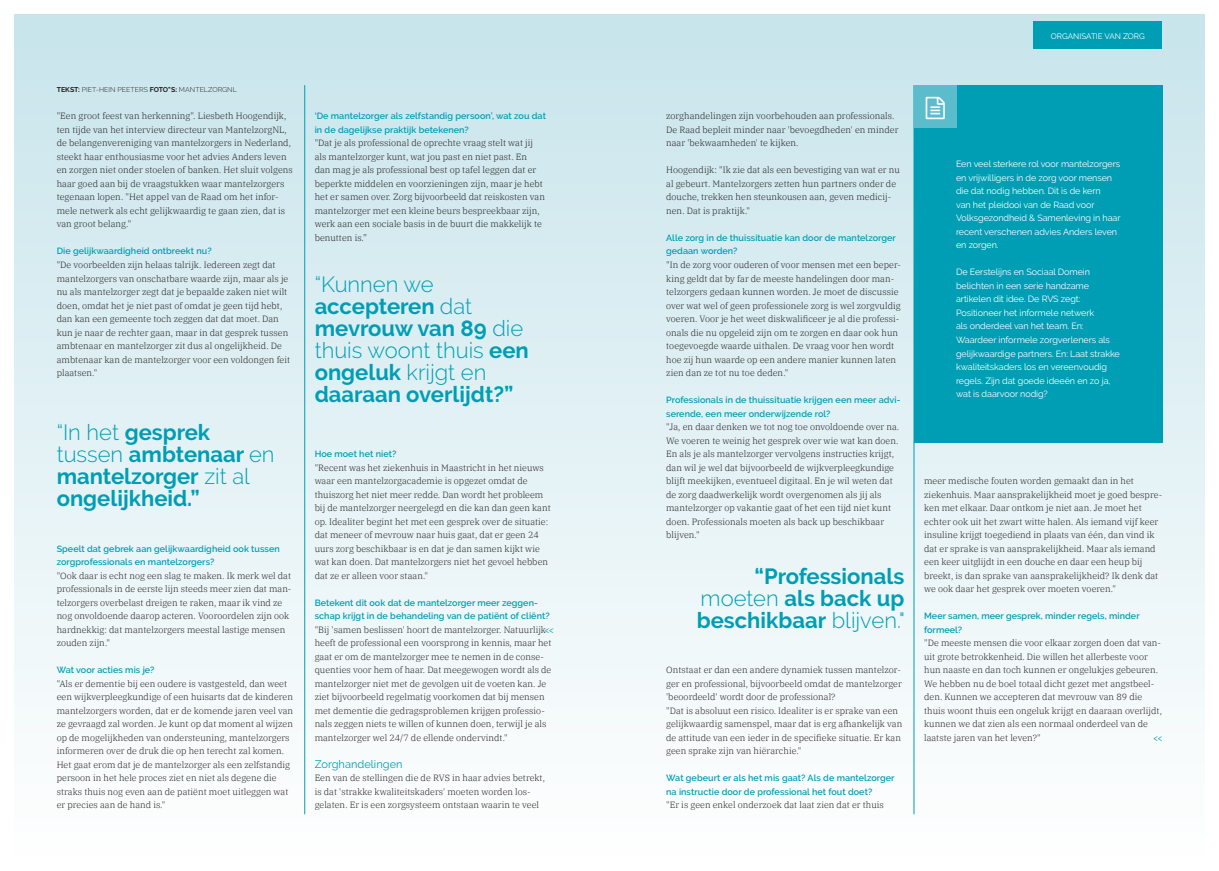
<style>
.page{position:relative;width:1219px;height:871px;background:#fff}
.page>*{position:absolute;margin:0;border:0;box-sizing:border-box;transform-origin:0 0}
.t1{font:700 22px/22px "Raleway";color:#009eb4}
.t2{font:11px "Raleway";letter-spacing:.005em;color:#009eb4}
.t3{font:300 9px/13.5px "IBM Plex Serif";letter-spacing:.005em;color:#231f20}
.t4{font:600 9px/13.5px "Raleway";letter-spacing:.005em;color:#009eb4}
.t5{font:9px/13.5px "Raleway";letter-spacing:-.005em;color:#fff}
.t6{font:9px "Raleway";color:#009eb4}
.t7{font:8px "Raleway";color:#fff}
.t8{font:300 7px "Raleway";letter-spacing:.005em;color:#231f20}
.s1{font-weight:700}
.s2{font-weight:300}
.s3{font-family:"Raleway";font-weight:400;color:#009eb4}
</style>
<div class="page">
<div style="left:14px;top:14px;width:1191px;height:842px;background:linear-gradient(to bottom,#c7e4eb,#fefefe)"></div>
<div style="left:1033px;top:21px;width:129px;height:28px;background:#009eb4"></div>
<hr style="left:304px;top:85px;width:1px;height:729px;background:#009eb4">
<hr style="left:914px;top:85px;width:1px;height:729px;background:#009eb4">
<div style="left:914px;top:85px;width:248px;height:357px;background:#009eb4"></div>
<div style="left:914px;top:85px;width:43px;height:43px;background:#5bbccc"></div>
<p class="t8" style="left:57px;top:86px;width:182px"><span class="s1">TEKST:</span> PIET-HEIN PEETERS <span class="s1">FOTO"S:</span> MANTELZORGNL</p>
<p class="t3" style="left:57px;top:109px;width:238px">"Een groot feest van herkenning". Liesbeth Hoogendijk, ten tijde van het interview directeur van MantelzorgNL, de belangenvereniging van mantelzorgers in Nederland, steekt haar enthousiasme voor het advies Anders leven en zorgen niet onder stoelen of banken. Het sluit volgens haar goed aan bij de vraagstukken waar mantelzorgers tegenaan lopen. "Het appel van de Raad om het infor&shy;mele netwerk als echt gelijkwaardig te gaan zien, dat is van groot belang."</p>
<p class="t4" style="left:57px;top:244px;width:157px">Die gelijkwaardigheid ontbreekt nu?</p>
<p class="t3" style="left:57px;top:257px;width:235px">"De voorbeelden zijn helaas talrijk. Iedereen zegt dat mantelzorgers van onschatbare waarde zijn, maar als je nu als mantelzorger zegt dat je bepaalde zaken niet wilt doen, omdat het je niet past of omdat je geen tijd hebt, dan kan een gemeente toch zeggen dat dat moet. Dan kun je naar de rechter gaan, maar in dat gesprek tussen ambtenaar en mantelzorger zit dus al ongelijkheid. De ambtenaar kan de mantelzorger voor een voldongen feit plaatsen."</p>
<h1 class="t1" style="left:57px;top:421px;width:219px"><span class="s2">“In het</span> gesprek <span class="s2">tussen</span> ambtenaar <span class="s2">en </span>mantelzorger <span class="s2">zit al </span>ongelijkheid.”</h1>
<p class="t4" style="left:57px;top:541px;width:225px">Speelt dat gebrek aan gelijkwaardigheid ook tussen zorgprofessionals en mantelzorgers?</p>
<p class="t3" style="left:57px;top:568px;width:236px">"Ook daar is echt nog een slag te maken. Ik merk wel dat professionals in de eerste lijn steeds meer zien dat man&shy;telzorgers overbelast dreigen te raken, maar ik vind ze nog onvoldoende daarop acteren. Vooroordelen zijn ook hardnekkig: dat mantelzorgers meestal lastige mensen zouden zijn."</p>
<p class="t4" style="left:57px;top:663px;width:99px">Wat voor acties mis je?</p>
<p class="t3" style="left:57px;top:676px;width:238px">"Als er dementie bij een oudere is vastgesteld, dan weet een wijkverpleegkundige of een huisarts dat de kinderen mantelzorgers worden, dat er de komende jaren veel van ze gevraagd zal worden. Je kunt op dat moment al wijzen op de mogelijkheden van ondersteuning, mantelzorgers informeren over de druk die op hen terecht zal komen.<br>Het gaat erom dat je de mantelzorger als een zelfstandig persoon in het hele proces ziet en niet als degene die straks thuis nog even aan de patiënt moet uitleggen wat er precies aan de hand is."</p>
<p class="t4" style="left:315px;top:109px;width:233px">‘De mantelzorger als zelfstandig persoon’, wat zou dat in de dagelijkse praktijk betekenen?</p>
<p class="t3" style="left:315px;top:136px;width:232px">"Dat je als professional de oprechte vraag stelt wat jij als mantelzorger kunt, wat jou past en niet past. En dan mag je als professional best op tafel leggen dat er beperkte middelen en voorzieningen zijn, maar je hebt het er samen over. Zorg bijvoorbeeld dat reiskosten van mantelzorger met een kleine beurs bespreekbaar zijn, werk aan een sociale basis in de buurt die makkelijk te benutten is.”</p>
<h1 class="t1" style="left:315px;top:273px;width:216px"><span class="s2">“Kunnen we </span>accepteren <span class="s2">dat </span>mevrouw van 89 <span class="s2">die thuis woont thuis</span> een ongeluk <span class="s2">krijgt en </span>daaraan overlijdt?”</h1>
<p class="t4" style="left:315px;top:447px;width:83px">Hoe moet het niet?</p>
<p class="t3" style="left:315px;top:460px;width:238px">"Recent was het ziekenhuis in Maastricht in het nieuws waar een mantelzorgacademie is opgezet omdat de thuiszorg het niet meer redde. Dan wordt het probleem bij de mantelzorger neergelegd en die kan dan geen kant op. Idealiter begint het met een gesprek over de situatie: dat meneer of mevrouw naar huis gaat, dat er geen 24 uurs zorg beschikbaar is en dat je dan samen kijkt wie wat kan doen. Dat mantelzorgers niet het gevoel hebben dat ze er alleen voor staan."</p>
<p class="t4" style="left:315px;top:595px;width:237px">Betekent dit ook dat de mantelzorger meer zeggen&shy;schap krijgt in de behandeling van de patiënt of cliënt?</p>
<p class="t3" style="left:315px;top:622px;width:241px">"Bij 'samen beslissen' hoort de mantelzorger. Natuurlijk<span class="s3">&lt;&lt; </span>heeft de professional een voorsprong in kennis, maar het gaat er om de mantelzorger mee te nemen in de conse&shy;quenties voor hem of haar. Dat meegewogen wordt als de mantelzorger niet met de gevolgen uit de voeten kan. Je ziet bijvoorbeeld regelmatig voorkomen dat bij mensen met dementie die gedragsproblemen krijgen professio&shy;nals zeggen niets te willen of kunnen doen, terwijl je als mantelzorger wel 24/7 de ellende ondervindt."</p>
<p class="t2" style="left:315px;top:757px;width:89px">Zorghandelingen</p>
<p class="t3" style="left:315px;top:770px;width:232px">Een van de stellingen die de RVS in haar advies betrekt, is dat 'strakke kwaliteitskaders' moeten worden los&shy;gelaten. Er is een zorgsysteem ontstaan waarin te veel</p>
<p class="t7" style="left:1051px;top:32px;width:96px">ORGANISATIE VAN ZORG</p>
<p class="t3" style="left:666px;top:109px;width:234px">zorghandelingen zijn voorbehouden aan professionals.<br>De Raad bepleit minder naar 'bevoegdheden' en minder naar 'bekwaamheden' te kijken.</p>
<p class="t3" style="left:666px;top:163px;width:235px">Hoogendijk: "Ik zie dat als een bevestiging van wat er nu al gebeurt. Mantelzorgers zetten hun partners onder de douche, trekken hen steunkousen aan, geven medicij&shy;nen. Dat is praktijk."</p>
<p class="t4" style="left:666px;top:231px;width:231px">Alle zorg in de thuissituatie kan door de mantelzorger gedaan worden?</p>
<p class="t3" style="left:666px;top:257px;width:236px">"In de zorg voor ouderen of voor mensen met een beper&shy;king geldt dat by far de meeste handelingen door man&shy;telzorgers gedaan kunnen worden. Je moet de discussie over wat wel of geen professionele zorg is wel zorgvuldig voeren. Voor je het weet diskwalificeer je al die professi&shy;onals die nu opgeleid zijn om te zorgen en daar ook hun toegevoegde waarde uithalen. De vraag voor hen wordt hoe zij hun waarde op een andere manier kunnen laten zien dan ze tot nu toe deden."</p>
<p class="t4" style="left:666px;top:393px;width:236px">Professionals in de thuissituatie krijgen een meer advi&shy;serende, een meer onderwijzende rol?</p>
<p class="t3" style="left:666px;top:419px;width:235px">"Ja, en daar denken we tot nog toe onvoldoende over na.<br>We voeren te weinig het gesprek over wie wat kan doen.<br>En als je als mantelzorger vervolgens instructies krijgt, dan wil je wel dat bijvoorbeeld de wijkverpleegkundige blijft meekijken, eventueel digitaal. En je wil weten dat de zorg daadwerkelijk wordt overgenomen als jij als mantelzorger op vakantie gaat of het een tijd niet kunt doen. Professionals moeten als back up beschikbaar blijven."</p>
<h1 class="t1" style="left:697px;top:565px;width:210px;text-align:justify;text-indent:58px">“Professionals <span class="s2">moeten</span> als back up beschikbaar <span class="s2">blijven."</span></h1>
<p class="t3" style="left:666px;top:662px;width:238px">Ontstaat er dan een andere dynamiek tussen mantelzor&shy;ger en professional, bijvoorbeeld omdat de mantelzorger 'beoordeeld' wordt door de professional?<br>"Dat is absoluut een risico. Idealiter is er sprake van een gelijkwaardig samenspel, maar dat is erg afhankelijk van de attitude van een ieder in de specifieke situatie. Er kan geen sprake zijn van hiërarchie."</p>
<p class="t4" style="left:666px;top:771px;width:230px">Wat gebeurt er als het mis gaat? Als de mantelzorger na instructie door de professional het fout doet?</p>
<p class="t3" style="left:666px;top:797px;width:219px">"Er is geen enkel onderzoek dat laat zien dat er thuis</p>
<p class="t5" style="left:956px;top:157px;width:166px">Een veel sterkere rol voor mantelzorgers en vrijwilligers in de zorg voor mensen die dat nodig hebben. Dit is de kern<br>van het pleidooi van de Raad voor Volksgezondheid &amp; Samenleving in haar recent verschenen advies Anders leven en zorgen.</p>
<p class="t5" style="left:956px;top:265px;width:165px">De Eerstelijns en Sociaal Domein belichten in een serie handzame artikelen dit idee. De RVS zegt:<br>Positioneer het informele netwerk<br>als onderdeel van het team. En:<br>Waardeer informele zorgverleners als gelijkwaardige partners. En: Laat strakke kwaliteitskaders los en vereenvoudig regels. Zijn dat goede ideeën en zo ja, wat is daarvoor nodig?</p>
<p class="t3" style="left:924px;top:473px;width:240px">meer medische fouten worden gemaakt dan in het ziekenhuis. Maar aansprakelijkheid moet je goed bespre&shy;ken met elkaar. Daar ontkom je niet aan. Je moet het echter ook uit het zwart witte halen. Als iemand vijf keer insuline krijgt toegediend in plaats van één, dan vind ik dat er sprake is van aansprakelijkheid. Maar als iemand een keer uitglijdt in een douche en daar een heup bij breekt, is dan sprake van aansprakelijkheid? Ik denk dat we ook daar het gesprek over moeten voeren."</p>
<p class="t4" style="left:924px;top:609px;width:217px">Meer samen, meer gesprek, minder regels, minder formeel?</p>
<p class="t3" style="left:924px;top:635px;width:239px">"De meeste mensen die voor elkaar zorgen doen dat van&shy;uit grote betrokkenheid. Die willen het allerbeste voor hun naaste en dan toch kunnen er ongelukjes gebeuren.<br>We hebben nu de boel totaal dicht gezet met angstbeel&shy;den. Kunnen we accepteren dat mevrouw van 89 die thuis woont thuis een ongeluk krijgt en daaraan overlijdt, kunnen we dat zien als een normaal onderdeel van de laatste jaren van het leven?"</p>
<p class="t6" style="left:1153px;top:732px;width:10px">&lt;&lt;</p>
</div>
